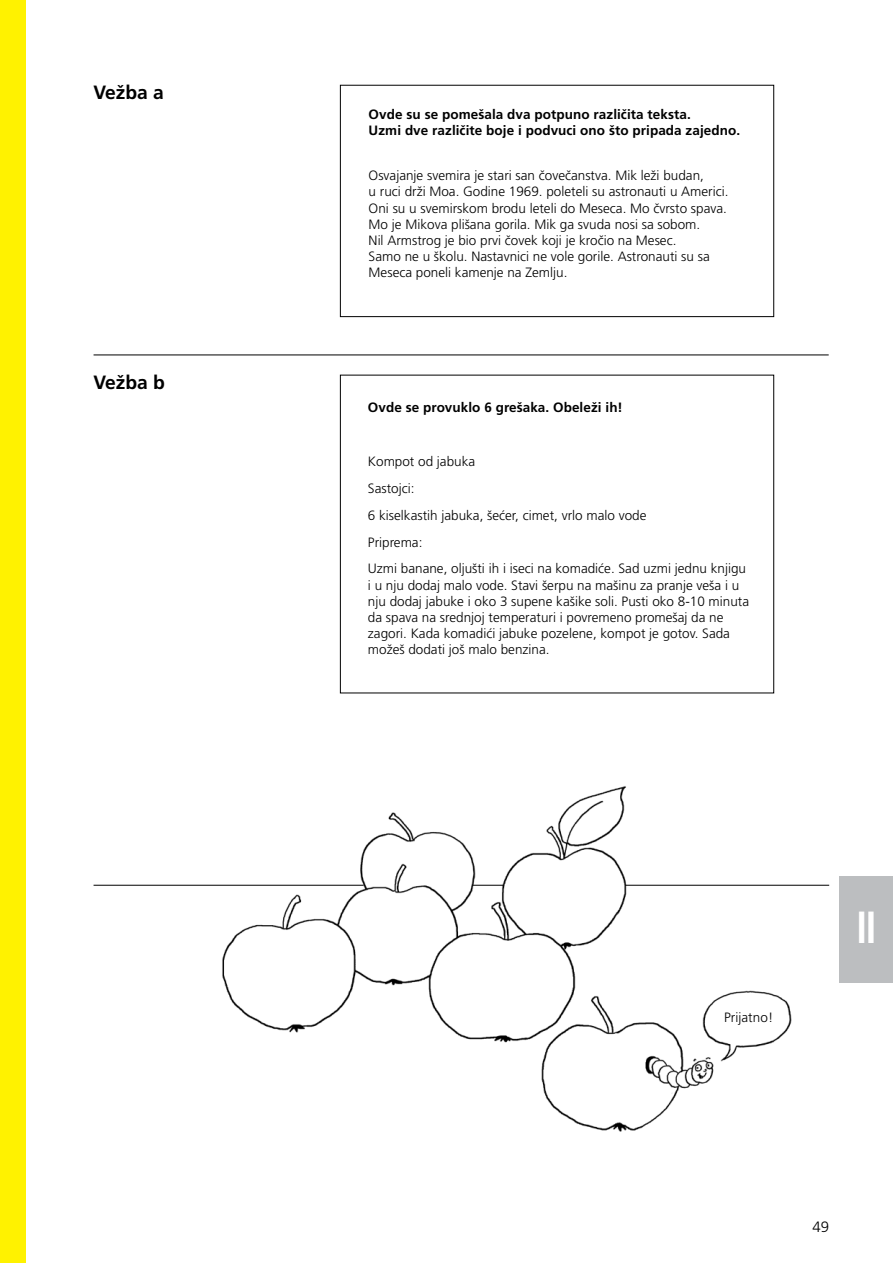
<style>
.page{position:relative;width:893px;height:1263px;background:#fff}
.page>*{position:absolute;margin:0;border:0;box-sizing:border-box;transform-origin:0 0}
.t1{font:700 condensed 45px "Frutiger";color:#fff;scale:.9 1}
.t2{font:700 19.2px "Frutiger LT Pro";color:#000}
.t3{font:300 15px "Frutiger LT Pro";color:#000}
.t4{font:300 13.5px/16.2px "Frutiger LT Pro";color:#000}
.t5{font:700 13.5px/16.2px "Frutiger LT Pro";letter-spacing:.005em;color:#000}
</style>
<div class="page">
<div style="left:840px;top:876px;width:53px;height:106px;background:#bcbec0"></div>
<hr style="left:94px;top:355px;width:735px;height:1px;background:#000">
<div style="left:340px;top:85px;width:434px;height:232px;border:1px solid #000"></div>
<img style="left:188px;top:786px;width:641px;height:346px">
<hr style="left:94px;top:885px;width:270px;height:1px;background:#000">
<hr style="left:473px;top:885px;width:31px;height:1px;background:#000">
<hr style="left:625px;top:885px;width:204px;height:1px;background:#000">
<div style="left:0;top:0;width:26px;height:1263px;background:#fff200"></div>
<h2 class="t2" style="left:94px;top:81px;width:72px">Vežba a</h2>
<h2 class="t2" style="left:94px;top:371px;width:73px">Vežba b</h2>
<p class="t5" style="left:369px;top:106px;width:373px">Ovde su se pomešala dva potpuno različita teksta.<br>Uzmi dve različite boje i podvuci ono što pripada zajedno.</p>
<p class="t4" style="left:369px;top:168px;width:361px">Osvajanje svemira je stari san čovečanstva. Mik leži budan,<br>u ruci drži Moa. Godine 1969. poleteli su astronauti u Americi.<br>Oni su u svemirskom brodu leteli do Meseca. Mo čvrsto spava.<br>Mo je Mikova plišana gorila. Mik ga svuda nosi sa sobom.<br>Nil Armstrog je bio prvi čovek koji je kročio na Mesec.<br>Samo ne u školu. Nastavnici ne vole gorile. Astronauti su sa Meseca poneli kamenje na Zemlju.</p>
<p class="t5" style="left:368px;top:400px;width:256px">Ovde se provuklo 6 grešaka. Obeleži ih!</p>
<p class="t4" style="left:368px;top:448px;width:380px;line-height:26.8px">Kompot od jabuka<br>Sastojci:<br>6 kiselkastih jabuka, šećer, cimet, vrlo malo vode<br>Priprema:<br>Uzmi banane, oljušti ih i iseci na komadiće. Sad uzmi jednu knjigu</p>
<p class="t4" style="left:368px;top:577px;width:383px">i u nju dodaj malo vode. Stavi šerpu na mašinu za pranje veša i u nju dodaj jabuke i oko 3 supene kašike soli. Pusti oko 8-10 minuta da spava na srednjoj temperaturi i povremeno promešaj da ne zagori. Kada komadići jabuke pozelene, kompot je gotov. Sada možeš dodati još malo benzina.</p>
<p class="t4" style="left:724px;top:1009px;width:51px">Prijatno!</p>
<h1 class="t1" style="left:856px;top:900px;width:24px">II</h1>
<p class="t3" style="left:812px;top:1218px;width:18px">49</p>
</div>
